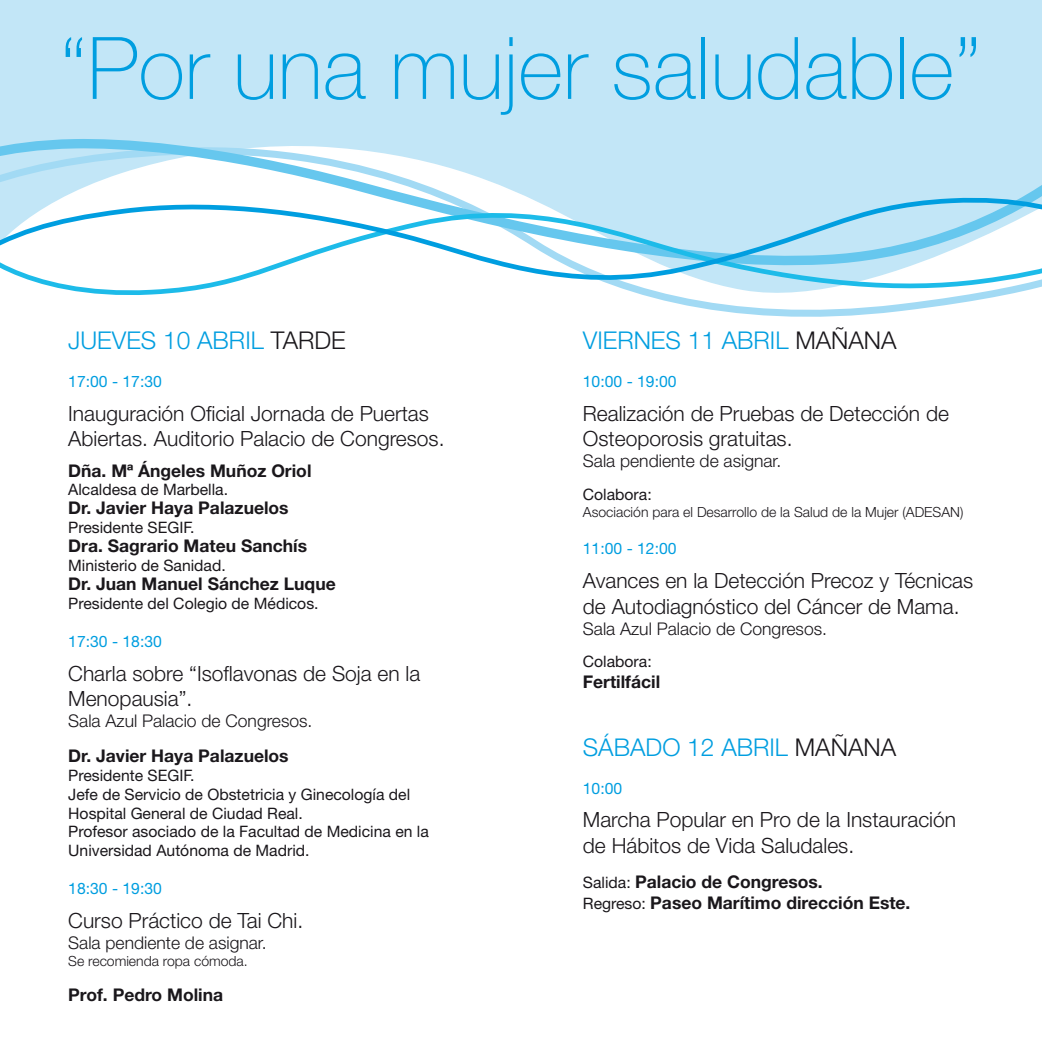
<style>
.page{position:relative;width:1042px;height:1042px;background:#fff}
.page>*{position:absolute;margin:0;border:0;box-sizing:border-box;transform-origin:0 0}
.t1{font:100 86.45px "Helvetica Neue LT Std";color:#009ee0}
.t2{font:300 24.5px "Helvetica Neue LT Std";color:#009ee0}
.t3{font:300 21px/25.2px "Helvetica Neue LT Std";color:#1a171b}
.t4{font:700 17.5px/21px "Helvetica Neue LT Std";color:#1a171b}
.t5{font:300 17.5px "Helvetica Neue LT Std";color:#1a171b}
.t6{font:15.75px/18.9px "Helvetica Neue LT Std";color:#1a171b}
.t7{font:15.75px "Helvetica Neue LT Std";color:#009ee0}
.t8{font:300 14px "Helvetica Neue LT Std";color:#1a171b}
.s1{color:#1a171b}
.s2{font-weight:400;font-size:15.75px}
</style>
<div class="page">
<div style="left:0;top:0;width:1042px;height:135px;background:#c2e6f7"></div>
<svg style="left:662px;top:300px;width:315px;height:17px"></svg>
<svg style="left:0;top:135px;width:1042px;height:57px"></svg>
<svg style="left:0;top:194px;width:1042px;height:106px"></svg>
<h1 class="t1" style="left:60px;top:19px;width:923px">“Por una mujer saludable”</h1>
<p class="t2" style="left:68px;top:325px;width:279px">JUEVES 10 ABRIL <span class="s1">TARDE</span></p>
<p class="t7" style="left:68px;top:372px;width:95px">17:00 - 17:30</p>
<p class="t3" style="left:68px;top:400px;width:378px">Inauguración Oficial Jornada de Puertas<br>Abiertas. Auditorio Palacio de Congresos.</p>
<p class="t4" style="left:68px;top:459px;width:245px">Dña. Mª Ángeles Muñoz Oriol</p>
<p class="t6" style="left:68px;top:480px;width:161px">Alcaldesa de Marbella.</p>
<p class="t4" style="left:68px;top:497px;width:222px">Dr. Javier Haya Palazuelos</p>
<p class="t6" style="left:68px;top:518px;width:128px">Presidente SEGIF.</p>
<p class="t4" style="left:68px;top:535px;width:240px">Dra. Sagrario Mateu Sanchís</p>
<p class="t6" style="left:68px;top:556px;width:159px">Ministerio de Sanidad.</p>
<p class="t4" style="left:68px;top:573px;width:269px">Dr. Juan Manuel Sánchez Luque</p>
<p class="t6" style="left:68px;top:593px;width:252px">Presidente del Colegio de Médicos.</p>
<p class="t7" style="left:68px;top:631px;width:95px">17:30 - 18:30</p>
<p class="t3" style="left:68px;top:660px;width:354px">Charla sobre “Isoflavonas de Soja en la<br>Menopausia”.</p>
<p class="t5" style="left:68px;top:710px;width:246px">Sala Azul Palacio de Congresos.</p>
<p class="t4" style="left:68px;top:745px;width:222px">Dr. Javier Haya Palazuelos</p>
<p class="t6" style="left:68px;top:765px;width:362px">Presidente SEGIF.<br>Jefe de Servicio de Obstetricia y Ginecología del Hospital General de Ciudad Real.<br>Profesor asociado de la Facultad de Medicina en la Universidad Autónoma de Madrid.</p>
<p class="t7" style="left:68px;top:879px;width:95px">18:30 - 19:30</p>
<p class="t3" style="left:68px;top:907px;width:236px">Curso Práctico de Tai Chi.</p>
<p class="t5" style="left:68px;top:932px;width:200px">Sala pendiente de asignar.</p>
<p class="t8" style="left:68px;top:952px;width:181px">Se recomienda ropa cómoda.</p>
<p class="t4" style="left:68px;top:984px;width:156px">Prof. Pedro Molina</p>
<p class="t2" style="left:583px;top:325px;width:315px">VIERNES 11 ABRIL <span class="s1">MAÑANA</span></p>
<p class="t7" style="left:583px;top:372px;width:95px">10:00 - 19:00</p>
<p class="t3" style="left:583px;top:400px;width:368px">Realización de Pruebas de Detección de<br>Osteoporosis gratuitas.</p>
<p class="t5" style="left:583px;top:450px;width:200px">Sala pendiente de asignar.</p>
<p class="t6" style="left:583px;top:484px;width:70px">Colabora:</p>
<p class="t8" style="left:583px;top:503px;width:382px">Asociación para el Desarrollo de la Salud de la Mujer (ADESAN)</p>
<p class="t7" style="left:583px;top:539px;width:95px">11:00 - 12:00</p>
<p class="t3" style="left:583px;top:568px;width:392px">Avances en la Detección Precoz y Técnicas de Autodiagnóstico del Cáncer de Mama.</p>
<p class="t5" style="left:583px;top:617px;width:246px">Sala Azul Palacio de Congresos.</p>
<p class="t6" style="left:583px;top:652px;width:70px">Colabora:</p>
<p class="t4" style="left:583px;top:671px;width:79px">Fertilfácil</p>
<p class="t2" style="left:583px;top:732px;width:315px">SÁBADO 12 ABRIL <span class="s1">MAÑANA</span></p>
<p class="t7" style="left:583px;top:778px;width:41px">10:00</p>
<p class="t3" style="left:583px;top:807px;width:375px">Marcha Popular en Pro de la Instauración de Hábitos de Vida Saludales.</p>
<p class="t4" style="left:583px;top:870px;width:329px"><span class="s2">Salida:</span> Palacio de Congresos.<br><span class="s2">Regreso:</span> Paseo Marítimo dirección Este.</p>
</div>
